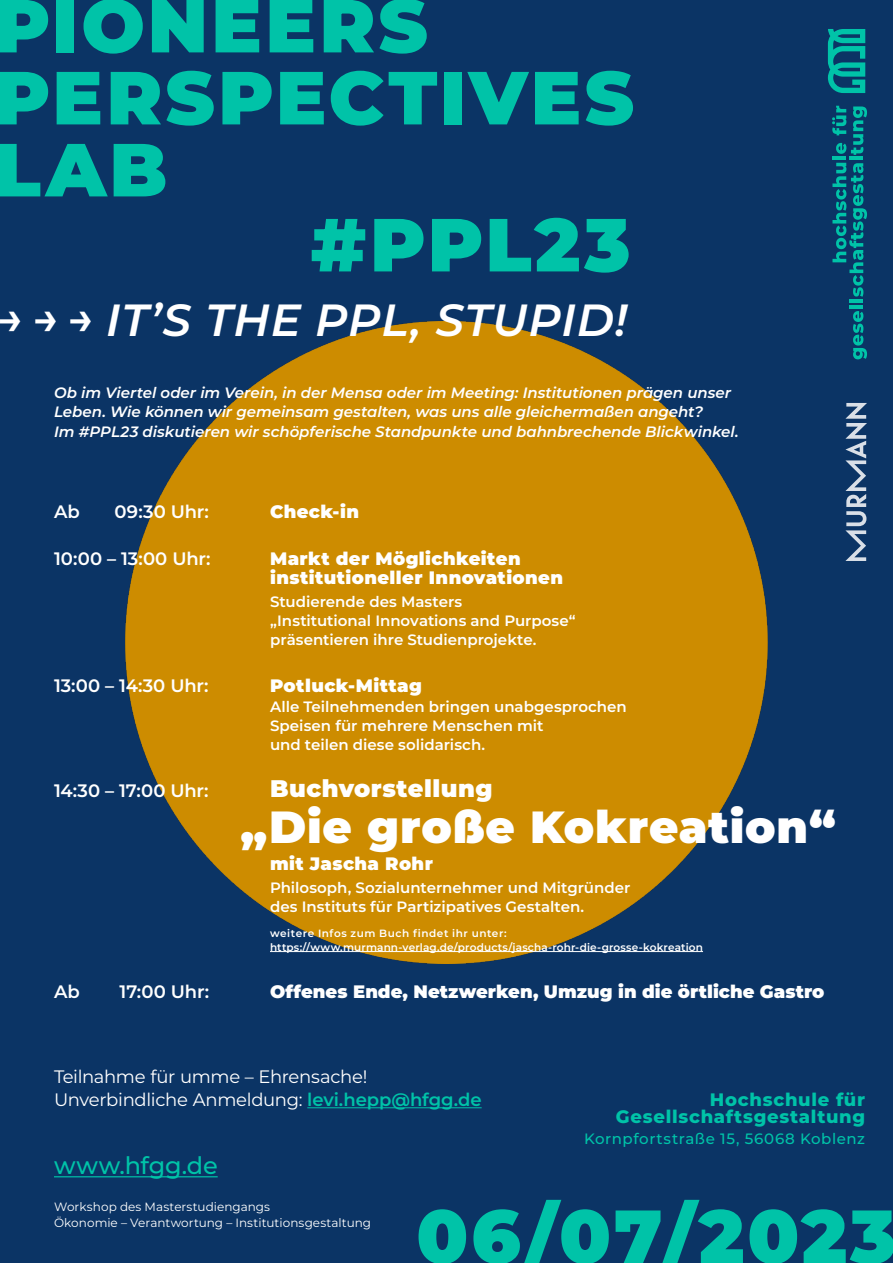
<style>
.page{position:relative;width:893px;height:1263px;background:#0b3465}
.page>*{position:absolute;margin:0;border:0;box-sizing:border-box;transform-origin:0 0}
.t1{font:900 75px/72px "Montserrat";letter-spacing:.04em;color:#00c3a8}
.t2{font:italic 600 45px "Montserrat";letter-spacing:.015em;color:#fff}
.t3{font:900 45px "Montserrat";letter-spacing:.015em;color:#fff}
.t4{font:900 24px "Montserrat";letter-spacing:.025em;color:#fff}
.t5{font:500 24px "Montserrat";letter-spacing:-.01em;color:#00c3a8}
.t6{font:900 18px/19.2px "Montserrat";letter-spacing:.02em;color:#fff}
.t7{font:18px/22.5px "Montserrat";letter-spacing:-.02em;color:#fff}
.t8{font:600 18px "Montserrat";letter-spacing:-.005em;color:#fff}
.t9{font:800 18px/16.5px "Montserrat";letter-spacing:.04em;color:#00c3a8;text-align:right}
.t10{font:600 15px/19.2px "Montserrat";color:#fff}
.t11{font:italic 600 15px/19.5px "Montserrat";letter-spacing:-.005em;color:#fff}
.t12{font:500 15px "Montserrat";letter-spacing:.04em;color:#00c3a8}
.t13{font:12px/16.2px "Montserrat";letter-spacing:.005em;color:#fff}
.t14{font:600 10.5px/13.2px "Montserrat";letter-spacing:.02em;color:#fff}
.s1{font-weight:600;color:#00c3a8}
</style>
<div class="page">
<img style="left:0;top:144px;width:893px;height:962px">
<hr style="left:270px;top:951px;width:433px;height:1px;background:#fff">
<hr style="left:307px;top:1107px;width:175px;height:1px;background:#00c3a8">
<hr style="left:54px;top:1176px;width:164px;height:1px;background:#00c3a8">
<hr style="left:832px;top:156px;width:14px;height:4px;background:#00c3a8">
<svg style="left:853px;top:311px;width:14px;height:48px"></svg>
<hr style="left:849px;top:305px;width:14px;height:4px;background:#00c3a8">
<hr style="left:849px;top:299px;width:14px;height:3px;background:#00c3a8">
<svg style="left:832px;top:163px;width:35px;height:134px;background:#07617a"></svg>
<hr style="left:849px;top:157px;width:14px;height:3px;background:#00c3a8">
<svg style="left:832px;top:106px;width:35px;height:49px;background:#06667c"></svg>
<svg style="left:828px;top:29px;width:37px;height:64px;background:#048c8e"></svg>
<svg style="left:845px;top:403px;width:22px;height:158px;background:#5b7697"></svg>
<h1 class="t1" style="left:-5px;top:-12px;width:641px">PIONEERS<br>PERSPECTIVES<br>LAB</h1>
<h1 class="t1" style="left:311px;top:207px;width:321px">#PPL23</h1>
<h2 class="t2" style="left:-2px;top:290px;width:631px">→ → → IT’S THE PPL, STUPID!</h2>
<p class="t11" style="left:54px;top:382px;width:686px">Ob im Viertel oder im Verein, in der Mensa oder im Meeting: Institutionen prägen unser<br>Leben. Wie können wir gemeinsam gestalten, was uns alle gleichermaßen angeht?<br>Im #PPL23 diskutieren wir schöpferische Standpunkte und bahnbrechende Blickwinkel.</p>
<p class="t8" style="left:54px;top:499px;width:27px">Ab</p>
<p class="t8" style="left:115px;top:499px;width:96px">09:30 Uhr:</p>
<p class="t6" style="left:270px;top:501px;width:91px">Check-in</p>
<p class="t8" style="left:54px;top:547px;width:158px">10:00 – 13:00 Uhr:</p>
<p class="t6" style="left:270px;top:549px;width:294px">Markt der Möglichkeiten institutioneller Innovationen</p>
<p class="t10" style="left:270px;top:591px;width:307px">Studierende des Masters<br>„Institutional Innovations and Purpose“ präsentieren ihre Studienprojekte.</p>
<p class="t8" style="left:54px;top:674px;width:156px">13:00 – 14:30 Uhr:</p>
<p class="t6" style="left:270px;top:676px;width:153px">Potluck-Mittag</p>
<p class="t10" style="left:270px;top:696px;width:358px">Alle Teilnehmenden bringen unabgesprochen<br>Speisen für mehrere Menschen mit<br>und teilen diese solidarisch.</p>
<p class="t8" style="left:54px;top:779px;width:156px">14:30 – 17:00 Uhr:</p>
<h3 class="t4" style="left:270px;top:773px;width:224px">Buchvorstellung</h3>
<h2 class="t3" style="left:240px;top:797px;width:597px">„Die große Kokreation“</h2>
<p class="t6" style="left:270px;top:854px;width:164px">mit Jascha Rohr</p>
<p class="t10" style="left:270px;top:878px;width:362px">Philosoph, Sozialunternehmer und Mitgründer des Instituts für Partizipatives Gestalten.</p>
<p class="t14" style="left:270px;top:927px;width:434px">weitere Infos zum Buch findet ihr unter: https://www.murmann-verlag.de/products/jascha-rohr-die-grosse-kokreation</p>
<p class="t8" style="left:54px;top:979px;width:27px">Ab</p>
<p class="t8" style="left:120px;top:979px;width:91px">17:00 Uhr:</p>
<p class="t6" style="left:270px;top:981px;width:556px">Offenes Ende, Netzwerken, Umzug in die örtliche Gastro</p>
<p class="t7" style="left:54px;top:1065px;width:429px">Teilnahme für umme – Ehrensache!<br>Unverbindliche Anmeldung: <span class="s1">levi.hepp@hfgg.de</span></p>
<h3 class="t5" style="left:54px;top:1150px;width:165px">www.hfgg.de</h3>
<p class="t9" style="left:616px;top:1091px;width:251px">Hochschule für<br>Gesellschaftsgestaltung</p>
<p class="t12" style="left:584px;top:1129px;width:282px">Kornpfortstraße 15, 56068 Koblenz</p>
<p class="t13" style="left:54px;top:1198px;width:319px">Workshop des Masterstudiengangs<br>Ökonomie – Verantwortung – Institutionsgestaltung</p>
<h1 class="t1" style="left:416px;top:1198px;width:481px">06/07/2023</h1>
</div>
